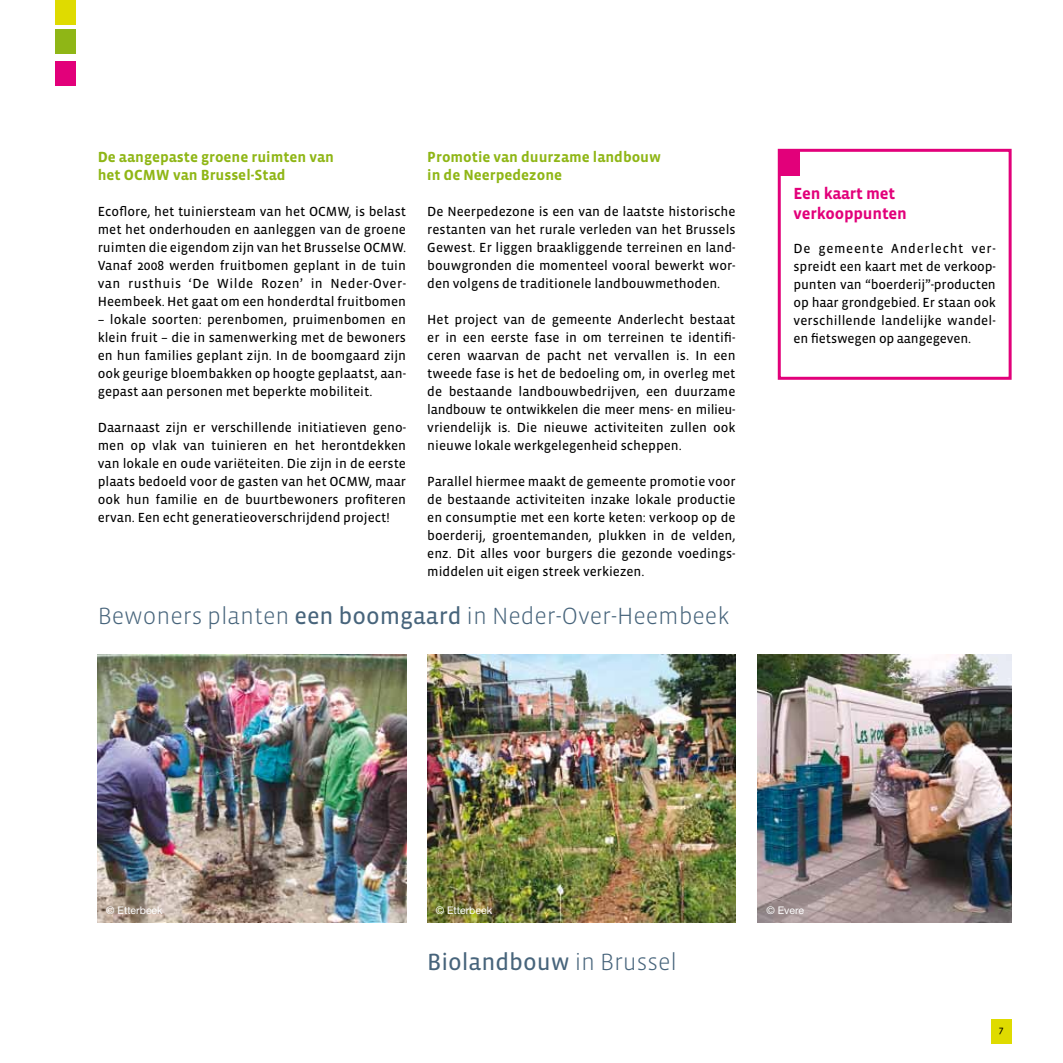
<style>
.page{position:relative;width:1063px;height:1063px;background:#fff}
.page>*{position:absolute;margin:0;border:0;box-sizing:border-box;transform-origin:0 0}
.t1{font:300 24px "Vista Sans";color:#47647b}
.t2{font:24px "Vista Sans Reg";color:#47647b}
.t3{font:700 16.5px/19.8px "Vista Sans";letter-spacing:-.01em;color:#e2007a}
.t4{font:700 15px/18px "Vista Sans";color:#8fb616}
.t5{font:13.5px/18px "Vista Sans Reg";color:#000;text-align:justify}
.t6{font:10.5px "Helvetica Neue LT Std";color:#fff}
.t7{font:9.75px "Vista Sans Reg";color:#000}
.s1{font-family:"Vista Sans Reg";font-weight:400}
.s2{font-family:"Vista Sans";font-weight:300}
</style>
<div class="page">
<div style="left:55px;top:0;width:21px;height:24px;background:#dfdb00"></div>
<div style="left:55px;top:30px;width:21px;height:24px;background:#8fb616"></div>
<div style="left:55px;top:61px;width:21px;height:24px;background:#e2007a"></div>
<div style="left:991px;top:1019px;width:21px;height:24px;background:#dfdb00"></div>
<div style="left:779px;top:151px;width:21px;height:24px;background:#e2007a"></div>
<div style="left:778px;top:149px;width:234px;height:231px;border:3px solid #e2007a"></div>
<img style="left:758px;top:654px;width:254px;height:269px">
<img style="left:98px;top:654px;width:308px;height:269px">
<img style="left:427px;top:654px;width:309px;height:269px">
<p class="t4" style="left:98px;top:148px;width:238px">De aangepaste groene ruimten van het OCMW van Brussel-Stad</p>
<p class="t5" style="left:98px;top:203px;width:310px">Ecoflore, het tuiniersteam van het OCMW, is belast met het onderhouden en aanleggen van de groene ruimten die eigendom zijn van het Brusselse OCMW.<br>Vanaf 2008 werden fruitbomen geplant in de tuin van rusthuis ‘De Wilde Rozen’ in Neder-Over-Heembeek. Het gaat om een honderdtal fruitbomen</p>
<p class="t5" style="left:98px;top:311px;width:310px">– lokale soorten: perenbomen, pruimenbomen en klein fruit – die in samenwerking met de bewoners en hun families geplant zijn. In de boomgaard zijn ook geurige bloembakken op hoogte geplaatst, aan&shy;gepast aan personen met beperkte mobiliteit.</p>
<p class="t5" style="left:98px;top:419px;width:310px">Daarnaast zijn er verschillende initiatieven geno&shy;men op vlak van tuinieren en het herontdekken van lokale en oude variëteiten. Die zijn in de eerste plaats bedoeld voor de gasten van het OCMW, maar ook hun familie en de buurtbewoners profiteren ervan. Een echt generatieoverschrijdend project!</p>
<p class="t4" style="left:427px;top:148px;width:235px">Promotie van duurzame landbouw in de Neerpedezone</p>
<p class="t5" style="left:427px;top:203px;width:310px">De Neerpedezone is een van de laatste historische restanten van het rurale verleden van het Brussels Gewest. Er liggen braakliggende terreinen en land&shy;bouwgronden die momenteel vooral bewerkt wor&shy;den volgens de traditionele landbouwmethoden.</p>
<p class="t5" style="left:427px;top:311px;width:310px">Het project van de gemeente Anderlecht bestaat er in een eerste fase in om terreinen te identifi&shy;ceren waarvan de pacht net vervallen is. In een tweede fase is het de bedoeling om, in overleg met de bestaande landbouwbedrijven, een duurzame landbouw te ontwikkelen die meer mens- en milieu&shy;vriendelijk is. Die nieuwe activiteiten zullen ook nieuwe lokale werkgelegenheid scheppen.</p>
<p class="t5" style="left:427px;top:473px;width:310px">Parallel hiermee maakt de gemeente promotie voor de bestaande activiteiten inzake lokale productie en consumptie met een korte keten: verkoop op de boerderij, groentemanden, plukken in de velden, enz. Dit alles voor burgers die gezonde voedings&shy;middelen uit eigen streek verkiezen.</p>
<h1 class="t1" style="left:98px;top:604px;width:633px">Bewoners planten <span class="s1">een boomgaard</span> in Neder-Over-Heembeek</h1>
<p class="t3" style="left:794px;top:184px;width:115px">Een kaart met verkooppunten</p>
<p class="t5" style="left:794px;top:240px;width:204px">De gemeente Anderlecht ver&shy;spreidt een kaart met de verkoop&shy;punten van “boerderij”-producten op haar grondgebied. Er staan ook verschillende landelijke wandel&shy;en fietswegen op aangegeven.</p>
<p class="t6" style="left:106px;top:904px;width:58px">© Etterbeek</p>
<p class="t6" style="left:436px;top:904px;width:58px">© Etterbeek</p>
<p class="t6" style="left:766px;top:904px;width:39px">© Evere</p>
<h1 class="t2" style="left:427px;top:950px;width:251px">Biolandbouw <span class="s2">in Brussel</span></h1>
<p class="t7" style="left:999px;top:1025px;width:6px">7</p>
</div>
